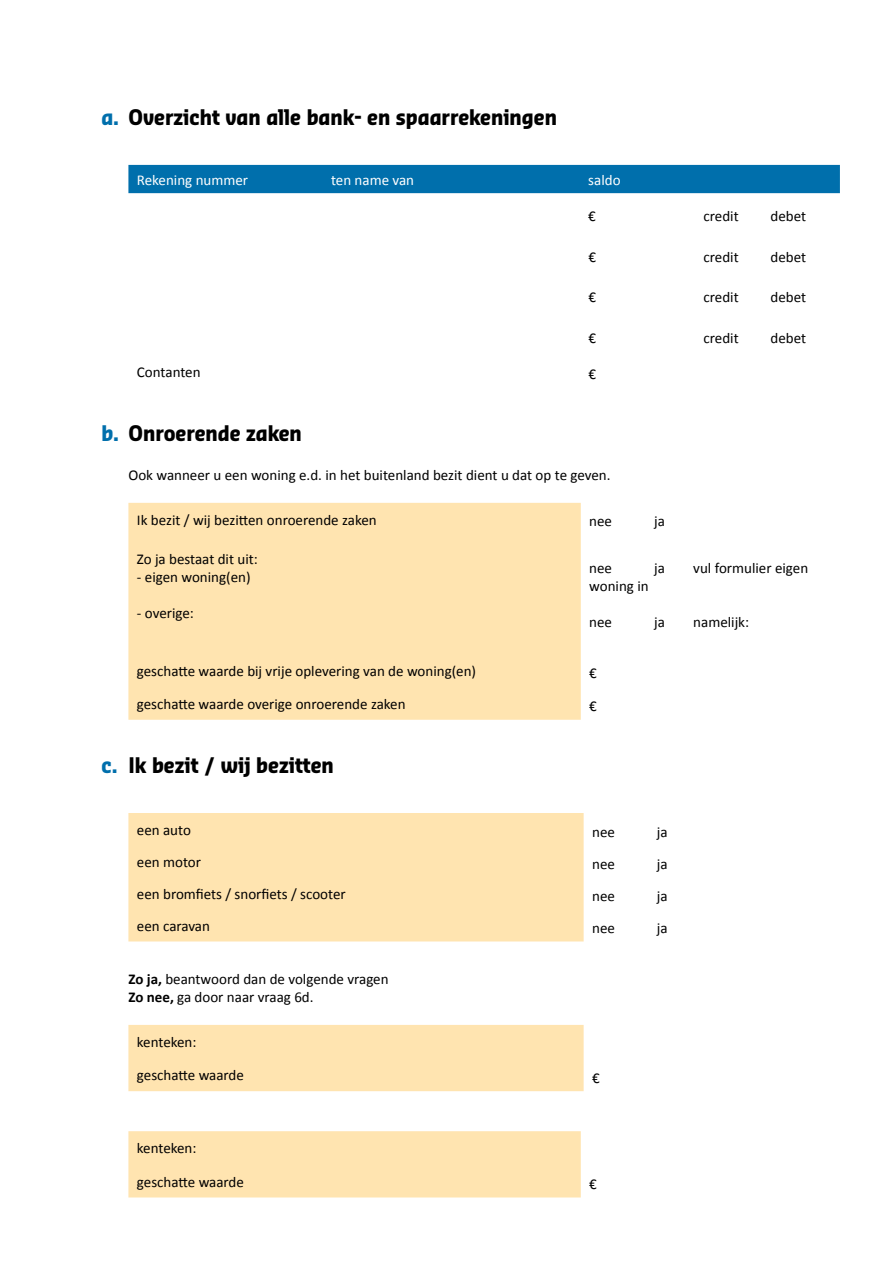
<style>
.page{position:relative;width:893px;height:1263px;background:#fff}
.page>*{position:absolute;margin:0;border:0;box-sizing:border-box;transform-origin:0 0}
.Kop_3_letters{font:700 21px "Sansa Con Pro";color:#000}
.Tekst_Tabel{font:15px "Calibri 2";color:#000}
.Tekst_Tabel-2{font:15px "Calibri";color:#000}
.Tekst{font:15px "Calibri 2";color:#000}
.Tekst_Tabel-3{font:15px "Calibri 2";color:#fff}
.s1{color:#006fac}
.s2{font-family:"Calibri";font-weight:700}
</style>
<div class="page">
<div style="left:128px;top:165px;width:712px;height:28px;background:#006fac"></div>
<div style="left:128px;top:503px;width:453px;height:217px;background:#ffe4b0"></div>
<div style="left:128px;top:813px;width:456px;height:128px;background:#ffe4b0"></div>
<div style="left:128px;top:1025px;width:456px;height:66px;background:#ffe4b0"></div>
<div style="left:128px;top:1131px;width:453px;height:66px;background:#ffe4b0"></div>
<h3 class="Kop_3_letters" style="left:101px;top:103px;width:457px"><span class="s1">a.</span> Overzicht van alle bank- en spaarrekeningen</h3>
<p class="Tekst_Tabel-3" style="left:137px;top:170px;width:113px">Rekening nummer</p>
<p class="Tekst_Tabel-3" style="left:331px;top:170px;width:85px">ten name van</p>
<p class="Tekst_Tabel-3" style="left:588px;top:170px;width:34px">saldo</p>
<p class="Tekst_Tabel" style="left:588px;top:207px;width:9px">€</p>
<p class="Tekst_Tabel" style="left:703px;top:207px;width:37px">credit</p>
<p class="Tekst_Tabel" style="left:770px;top:207px;width:37px">debet</p>
<p class="Tekst_Tabel" style="left:588px;top:248px;width:9px">€</p>
<p class="Tekst_Tabel" style="left:703px;top:248px;width:37px">credit</p>
<p class="Tekst_Tabel" style="left:771px;top:248px;width:37px">debet</p>
<p class="Tekst_Tabel" style="left:588px;top:288px;width:9px">€</p>
<p class="Tekst_Tabel" style="left:704px;top:288px;width:37px">credit</p>
<p class="Tekst_Tabel" style="left:771px;top:288px;width:37px">debet</p>
<p class="Tekst_Tabel" style="left:588px;top:328px;width:9px">€</p>
<p class="Tekst_Tabel" style="left:704px;top:328px;width:37px">credit</p>
<p class="Tekst_Tabel" style="left:771px;top:328px;width:37px">debet</p>
<p class="Tekst_Tabel" style="left:137px;top:363px;width:65px">Contanten</p>
<p class="Tekst_Tabel" style="left:588px;top:365px;width:9px">€</p>
<h3 class="Kop_3_letters" style="left:101px;top:419px;width:202px"><span class="s1">b.</span> Onroerende zaken</h3>
<p class="Tekst" style="left:128px;top:465px;width:484px">Ook wanneer u een woning e.d. in het buitenland bezit dient u dat op te geven.</p>
<p class="Tekst_Tabel-2" style="left:137px;top:510px;width:241px">Ik bezit / wij bezitten onroerende zaken</p>
<p class="Tekst_Tabel" style="left:589px;top:512px;width:24px">nee</p>
<p class="Tekst_Tabel" style="left:654px;top:512px;width:12px">ja</p>
<p class="Tekst_Tabel" style="left:137px;top:549px;width:122px">Zo ja bestaat dit uit:</p>
<p class="Tekst_Tabel" style="left:137px;top:567px;width:115px">- eigen woning(en)</p>
<p class="Tekst_Tabel" style="left:137px;top:603px;width:59px">- overige:</p>
<p class="Tekst_Tabel" style="left:589px;top:558px;width:24px">nee</p>
<p class="Tekst_Tabel" style="left:654px;top:558px;width:12px">ja</p>
<p class="Tekst_Tabel" style="left:693px;top:558px;width:116px">vul formulier eigen</p>
<p class="Tekst_Tabel" style="left:589px;top:576px;width:61px">woning in</p>
<p class="Tekst_Tabel" style="left:589px;top:613px;width:24px">nee</p>
<p class="Tekst_Tabel" style="left:654px;top:613px;width:12px">ja</p>
<p class="Tekst_Tabel" style="left:693px;top:613px;width:57px">namelijk:</p>
<p class="Tekst_Tabel-2" style="left:137px;top:661px;width:341px">geschatte waarde bij vrije oplevering van de woning(en)</p>
<p class="Tekst_Tabel" style="left:589px;top:664px;width:9px">€</p>
<p class="Tekst_Tabel-2" style="left:137px;top:694px;width:270px">geschatte waarde overige onroerende zaken</p>
<p class="Tekst_Tabel" style="left:589px;top:697px;width:9px">€</p>
<h3 class="Kop_3_letters" style="left:101px;top:751px;width:234px"><span class="s1">c.</span> Ik bezit / wij bezitten</h3>
<p class="Tekst_Tabel" style="left:137px;top:820px;width:56px">een auto</p>
<p class="Tekst_Tabel" style="left:592px;top:822px;width:24px">nee</p>
<p class="Tekst_Tabel" style="left:657px;top:822px;width:12px">ja</p>
<p class="Tekst_Tabel" style="left:137px;top:852px;width:66px">een motor</p>
<p class="Tekst_Tabel" style="left:592px;top:854px;width:24px">nee</p>
<p class="Tekst_Tabel" style="left:657px;top:854px;width:12px">ja</p>
<p class="Tekst_Tabel-2" style="left:137px;top:885px;width:210px">een bromfiets / snorfiets / scooter</p>
<p class="Tekst_Tabel" style="left:592px;top:886px;width:24px">nee</p>
<p class="Tekst_Tabel" style="left:657px;top:886px;width:12px">ja</p>
<p class="Tekst_Tabel" style="left:137px;top:917px;width:75px">een caravan</p>
<p class="Tekst_Tabel" style="left:592px;top:919px;width:24px">nee</p>
<p class="Tekst_Tabel" style="left:657px;top:919px;width:12px">ja</p>
<p class="Tekst" style="left:128px;top:970px;width:262px"><span class="s2">Zo ja,</span> beantwoord dan de volgende vragen</p>
<p class="Tekst" style="left:128px;top:988px;width:187px"><span class="s2">Zo nee,</span> ga door naar vraag 6d.</p>
<p class="Tekst_Tabel" style="left:137px;top:1033px;width:61px">kenteken:</p>
<p class="Tekst_Tabel-2" style="left:137px;top:1066px;width:109px">geschatte waarde</p>
<p class="Tekst_Tabel" style="left:592px;top:1068px;width:9px">€</p>
<p class="Tekst_Tabel" style="left:137px;top:1139px;width:61px">kenteken:</p>
<p class="Tekst_Tabel-2" style="left:137px;top:1172px;width:109px">geschatte waarde</p>
<p class="Tekst_Tabel" style="left:589px;top:1175px;width:9px">€</p>
</div>
